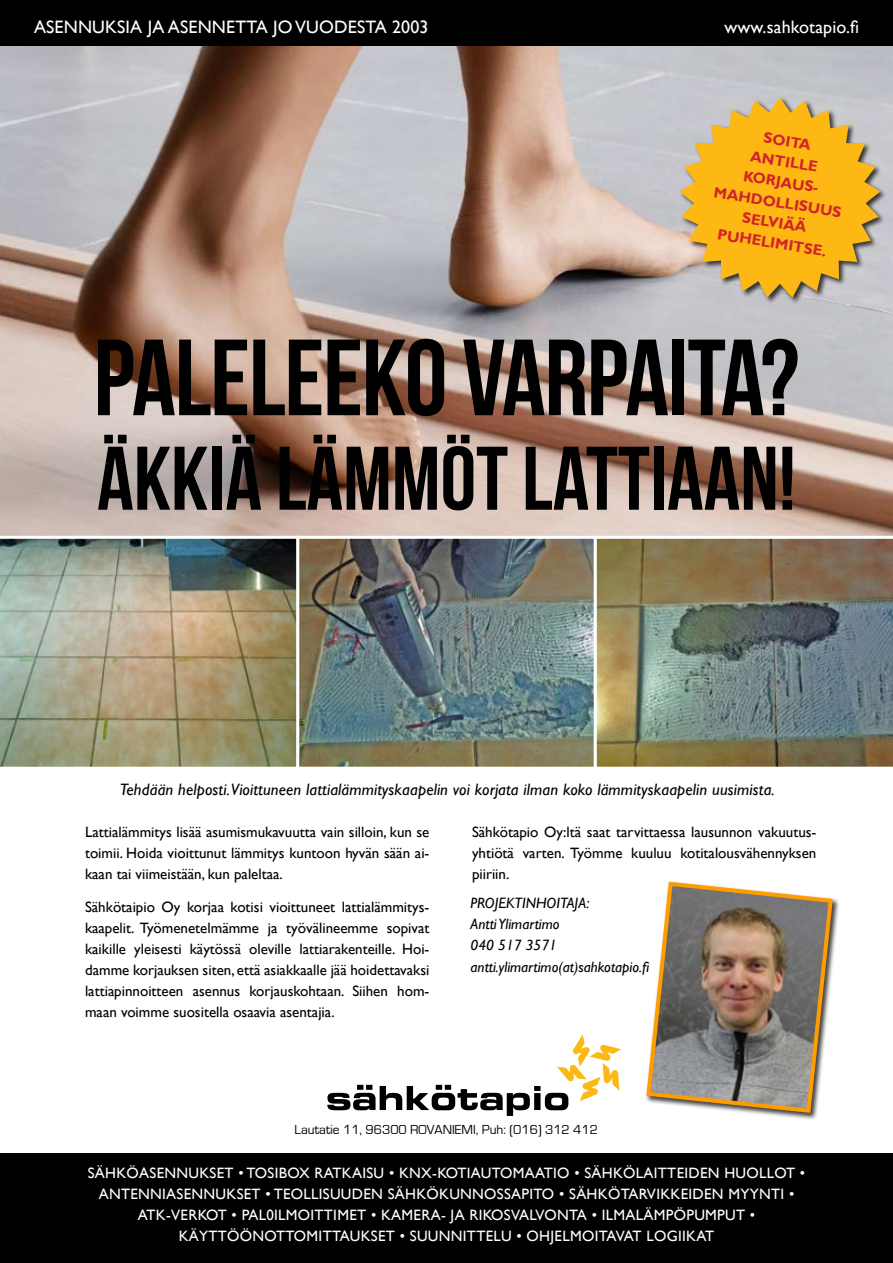
<style>
.page{position:relative;width:893px;height:1263px;background:#fff}
.page>*{position:absolute;margin:0;border:0;box-sizing:border-box;transform-origin:0 0}
.t1{font:108px "Bebas Neue";letter-spacing:-.01em;color:#000}
.t2{font:90px "Bebas Neue";color:#000}
.t3{font:18px "Gill Sans";letter-spacing:.01em;color:#fff}
.t4{font:italic 16.5px "Gill Sans";letter-spacing:.01em;color:#000}
.t5{font:15px/21px "Gill Sans";color:#000;text-align:justify}
.t6{font:15px/21px "Gill Sans";letter-spacing:.02em;color:#fff;text-align:center}
.t7{font:italic 15px/21px "Gill Sans";color:#000}
.t8{font:700 15px/20.5px "Gill Sans";color:#d2232a;text-align:center}
.t9{font:13.5px "Eurostile";color:#000}
</style>
<div class="page">
<div style="left:0;top:0;width:893px;height:50px;background:#000"></div>
<img style="left:0;top:47px;width:893px;height:489px">
<img style="left:300px;top:540px;width:293px;height:226px">
<div style="left:296px;top:536px;width:301px;height:234px;border:3px solid #fff"></div>
<img style="left:0;top:536px;width:299px;height:234px">
<img style="left:594px;top:536px;width:299px;height:234px">
<div style="left:0;top:1153px;width:893px;height:110px;background:#000"></div>
<img style="left:646px;top:881px;width:189px;height:234px">
<svg style="left:327px;top:1034px;width:294px;height:82px"></svg>
<div style="left:678px;top:96px;width:215px;height:215px;background:#c7c6cc"></div>
<svg style="left:679px;top:97px;width:201px;height:201px"></svg>
<p class="t3" style="left:34px;top:16px;width:396px">ASENNUKSIA JA ASENNETTA JO VUODESTA 2003</p>
<p class="t3" style="left:724px;top:16px;width:136px">www.sahkotapio.fi</p>
<p class="t8" style="left:725px;top:121px;width:130px;rotate:9deg">SOITA<br>ANTILLE<br>KORJAUS-<br>MAHDOLLISUUS<br>SELVIÄÄ<br>PUHELIMITSE.</p>
<h1 class="t1" style="left:94px;top:319px;width:707px">PALELEEKO VARPAITA?</h1>
<h2 class="t2" style="left:97px;top:429px;width:700px">ÄKKIÄ LÄMMÖT LATTIAAN!</h2>
<p class="t4" style="left:120px;top:780px;width:657px">Tehdään helposti.Vioittuneen lattialämmityskaapelin voi korjata ilman koko lämmityskaapelin uusimista.</p>
<p class="t5" style="left:85px;top:821px;width:346px">Lattialämmitys lisää asumismukavuutta vain silloin, kun se toimii. Hoida vioittunut lämmitys kuntoon hyvän sään ai&shy;kaan tai viimeistään, kun paleltaa.</p>
<p class="t5" style="left:85px;top:896px;width:346px">Sähkötaipio Oy korjaa kotisi vioittuneet lattialämmitys&shy;kaapelit. Työmenetelmämme ja työvälineemme sopivat kaikille yleisesti käytössä oleville lattiarakenteille. Hoi&shy;damme korjauksen siten, että asiakkaalle jää hoidettavaksi lattiapinnoitteen asennus korjauskohtaan. Siihen hom&shy;maan voimme suositella osaavia asentajia.</p>
<p class="t5" style="left:472px;top:821px;width:346px">Sähkötapio Oy:ltä saat tarvittaessa lausunnon vakuutus&shy;yhtiötä varten. Työmme kuuluu kotitalousvähennyksen piiriin.</p>
<p class="t7" style="left:471px;top:893px;width:180px">PROJEKTINHOITAJA:<br>Antti Ylimartimo<br>040 517 3571 antti.ylimartimo(at)sahkotapio.fi</p>
<p class="t9" style="left:295px;top:1122px;width:305px">Lautatie 11, 96300 ROVANIEMI, Puh: (016) 312 412</p>
<p class="t6" style="left:88px;top:1163px;width:719px">SÄHKÖASENNUKSET • TOSIBOX RATKAISU • KNX-KOTIAUTOMAATIO • SÄHKÖLAITTEIDEN HUOLLOT • ANTENNIASENNUKSET • TEOLLISUUDEN SÄHKÖKUNNOSSAPITO • SÄHKÖTARVIKKEIDEN MYYNTI • ATK-VERKOT • PAL0ILMOITTIMET • KAMERA- JA RIKOSVALVONTA • ILMALÄMPÖPUMPUT • KÄYTTÖÖNOTTOMITTAUKSET • SUUNNITTELU • OHJELMOITAVAT LOGIIKAT</p>
</div>
